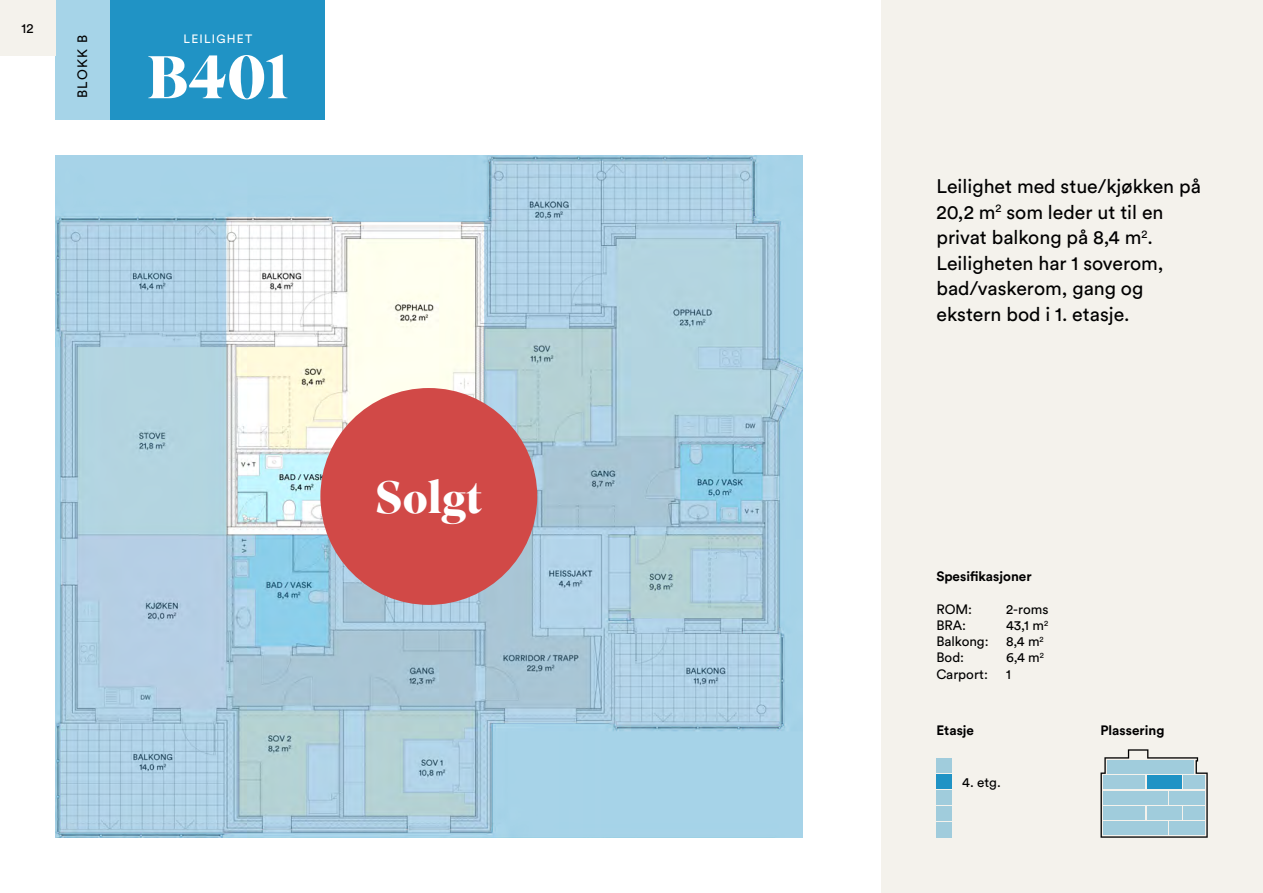
<style>
.page{position:relative;width:1263px;height:893px;background:#fff}
.page>*{position:absolute;margin:0;border:0;box-sizing:border-box;transform-origin:0 0}
.t1{font:700 60px "Superior Title";color:#fff}
.t2{font:700 45px "Superior Title";color:#fff}
.t3{font:19.5px/25.5px "Circular Std";color:#000}
.t4{font:13.5px/16.2px "Circular Std";color:#000}
.t5{font:700 13.5px "Circular Std";color:#000}
.t6{font:12px "Circular Std";letter-spacing:.1em;color:#fff}
</style>
<div class="page">
<div style="left:881px;top:0;width:382px;height:893px;background:#f4f2ec"></div>
<img style="left:55px;top:155px;width:747px;height:683px">
<div style="left:111px;top:0;width:214px;height:119px;background:#2093c5"></div>
<div style="left:55px;top:0;width:56px;height:119px;background:#a6d4e8"></div>
<div style="left:936px;top:822px;width:16px;height:16px;background:#a0ccdc"></div>
<div style="left:936px;top:806px;width:16px;height:15px;background:#a0ccdc"></div>
<div style="left:936px;top:790px;width:16px;height:15px;background:#a0ccdc"></div>
<div style="left:936px;top:774px;width:16px;height:15px;background:#2093c5"></div>
<div style="left:936px;top:758px;width:16px;height:15px;background:#a0ccdc"></div>
<svg style="left:1100px;top:749px;width:108px;height:89px"></svg>
<div style="left:1107px;top:760px;width:87px;height:14px;background:#a0ccdc"></div>
<div style="left:1169px;top:791px;width:36px;height:13px;background:#a0ccdc"></div>
<div style="left:1103px;top:791px;width:65px;height:13px;background:#a0ccdc"></div>
<div style="left:1103px;top:775px;width:42px;height:14px;background:#a0ccdc"></div>
<div style="left:1147px;top:775px;width:34px;height:14px;background:#2093c5"></div>
<div style="left:1183px;top:775px;width:22px;height:14px;background:#a0ccdc"></div>
<div style="left:1183px;top:806px;width:22px;height:14px;background:#a0ccdc"></div>
<div style="left:1147px;top:806px;width:34px;height:14px;background:#a0ccdc"></div>
<div style="left:1103px;top:806px;width:42px;height:14px;background:#a0ccdc"></div>
<div style="left:1103px;top:821px;width:65px;height:14px;background:#a0ccdc"></div>
<div style="left:1169px;top:821px;width:36px;height:14px;background:#a0ccdc"></div>
<div style="left:320px;top:388px;width:217px;height:217px;background:#d14947;border-radius:50%"></div>
<div style="left:0;top:0;width:55px;height:55px;background:#f4f2ec"></div>
<p class="t4" style="left:22px;top:20px;width:13px">12</p>
<p class="t4" style="left:74px;top:98px;width:65px;rotate:-90deg">BLOKK B</p>
<p class="t6" style="left:184px;top:32px;width:70px">LEILIGHET</p>
<h1 class="t1" style="left:147px;top:40px;width:143px">B401</h1>
<h2 class="t2" style="left:376px;top:470px;width:108px">Solgt</h2>
<p class="t3" style="left:936px;top:173px;width:266px">Leilighet med stue/kjøkken på<br>20,2 m<sup>2</sup> som leder ut til en privat balkong på 8,4 m<sup>2</sup>.<br>Leiligheten har 1 soverom, bad/vaskerom, gang og ekstern bod i 1. etasje.</p>
<p class="t5" style="left:936px;top:568px;width:97px">Spesifikasjoner</p>
<p class="t4" style="left:936px;top:601px;width:54px">ROM:<br>BRA:<br>Balkong:<br>Bod:<br>Carport:</p>
<p class="t4" style="left:1006px;top:601px;width:44px">2-roms<br>43,1 m<sup>2<br></sup>8,4 m<sup>2<br></sup>6,4 m<sup>2<br></sup>1</p>
<p class="t5" style="left:936px;top:721px;width:39px">Etasje</p>
<p class="t5" style="left:1100px;top:721px;width:65px">Plassering</p>
<p class="t4" style="left:962px;top:774px;width:40px">4. etg.</p>
</div>
